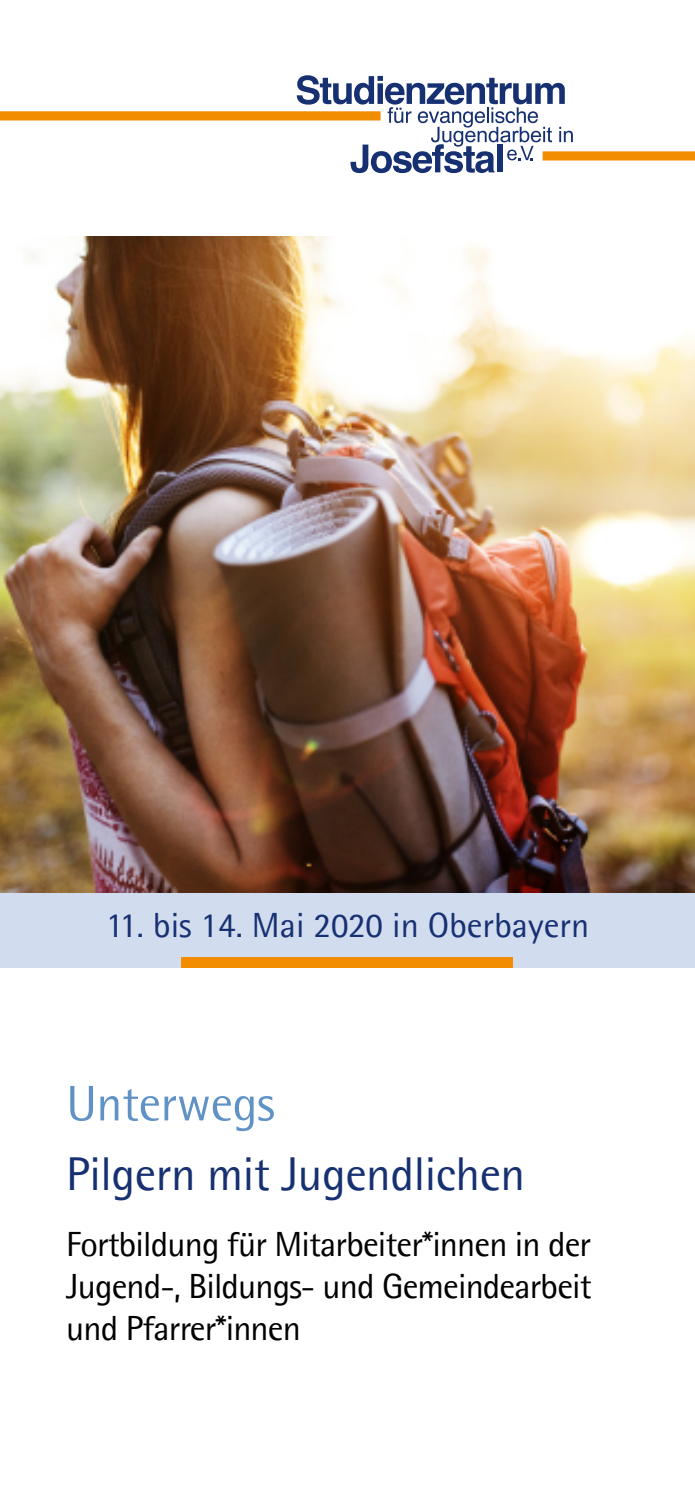
<style>
.page{position:relative;width:695px;height:1489px;background:#fff}
.page>*{position:absolute;margin:0;border:0;box-sizing:border-box;transform-origin:0 0}
.t1{font:50px "Agfa Rotis Semisans";letter-spacing:-.01em;color:#6092c6}
.t2{font:47.5px "Agfa Rotis Semisans";letter-spacing:-.01em;color:#163072}
.t3{font:35px/42px "Agfa Rotis Semisans";letter-spacing:-.025em;color:#000;text-align:justify}
.t4{font:35px "Agfa Rotis Semisans";color:#163072}
</style>
<div class="page">
<div style="left:0;top:891px;width:694px;height:76px;background:#d2dcef"></div>
<div style="left:542px;top:151px;width:152px;height:9px;background:#f28c00"></div>
<svg style="left:297px;top:75px;width:275px;height:98px"></svg>
<div style="left:0;top:111px;width:380px;height:9px;background:#f28c00"></div>
<img style="left:0;top:237px;width:694px;height:655px">
<div style="left:181px;top:957px;width:331px;height:10px;background:#f28c00"></div>
<p class="t4" style="left:106px;top:904px;width:485px">11. bis 14. Mai 2020 in Oberbayern</p>
<h1 class="t1" style="left:66px;top:1073px;width:210px">Unterwegs</h1>
<h2 class="t2" style="left:66px;top:1145px;width:460px">Pilgern mit Jugendlichen</h2>
<p class="t3" style="left:66px;top:1222px;width:527px">Fortbildung für Mitarbeiter*innen in der Jugend-, Bildungs- und Gemeindearbeit und Pfarrer*innen</p>
</div>
